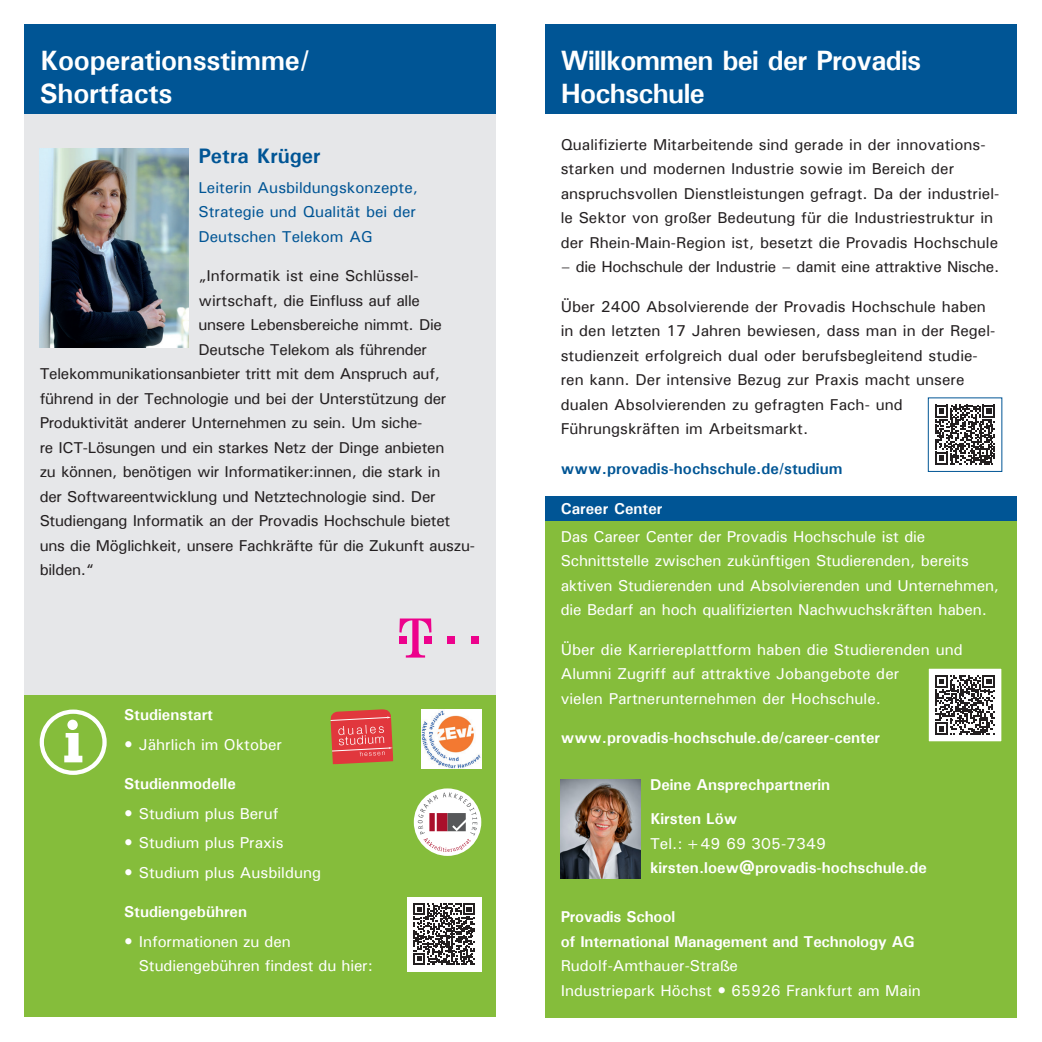
<style>
.page{position:relative;width:1042px;height:1042px;background:#fff}
.page>*{position:absolute;margin:0;border:0;box-sizing:border-box;transform-origin:0 0}
.t1{font:700 28px/33.6px "Univers";letter-spacing:-.025em;color:#fff}
.t2{font:700 21px "Univers";color:#005595}
.t3{font:15.75px/24.5px "Univers";color:#231f20}
.t4{font:15.75px "Univers";letter-spacing:-.02em;color:#231f20}
.t5{font:15.75px/24.5px "Univers";color:#fff}
.t6{font:700 15.75px/34.5px "Univers";color:#fff}
.t7{font:15.75px/24.5px "Univers";color:#005595}
.t8{font:700 15.75px "Univers";color:#005595}
</style>
<div class="page">
<div style="left:25px;top:694px;width:471px;height:323px;background:#85bd3b"></div>
<svg style="left:40px;top:709px;width:67px;height:66px"></svg>
<div style="left:67px;top:719px;width:11px;height:11px;background:#fff;border-radius:50%"></div>
<div style="left:25px;top:114px;width:471px;height:580px;background:#e6e7e9"></div>
<img style="left:40px;top:149px;width:149px;height:198px">
<div style="left:447px;top:636px;width:8px;height:8px;background:#ed028c"></div>
<div style="left:471px;top:636px;width:8px;height:8px;background:#ed028c"></div>
<svg style="left:399px;top:618px;width:32px;height:39px"></svg>
<div style="left:546px;top:25px;width:471px;height:89px;background:#005595"></div>
<svg style="left:935px;top:405px;width:60px;height:59px"></svg>
<div style="left:928px;top:397px;width:74px;height:75px;border:1px solid #005595"></div>
<div style="left:546px;top:521px;width:471px;height:496px;background:#85bd3b"></div>
<div style="left:546px;top:496px;width:471px;height:25px;background:#005595"></div>
<div style="left:928px;top:668px;width:74px;height:74px;background:#fff"></div>
<svg style="left:935px;top:675px;width:60px;height:60px"></svg>
<div style="left:928px;top:668px;width:74px;height:74px;border:1px solid #85bd3b"></div>
<div style="left:407px;top:897px;width:74px;height:74px;background:#fff"></div>
<svg style="left:413px;top:903px;width:62px;height:61px"></svg>
<div style="left:25px;top:25px;width:471px;height:89px;background:#005595"></div>
<img style="left:561px;top:779px;width:79px;height:99px">
<img style="left:421px;top:709px;width:60px;height:59px">
<div style="left:414px;top:788px;width:67px;height:68px;background:#fff;border-radius:50%"></div>
<svg style="left:418px;top:792px;width:59px;height:60px"></svg>
<svg style="left:330px;top:709px;width:63px;height:55px;background:#da554e"></svg>
<h1 class="t1" style="left:40px;top:43px;width:271px">Kooperationsstimme/<br>Shortfacts</h1>
<h2 class="t2" style="left:198px;top:143px;width:124px">Petra Krüger</h2>
<p class="t7" style="left:198px;top:175px;width:221px">Leiterin Ausbildungskonzepte,<br>Strategie und Qualität bei der<br>Deutschen Telekom AG</p>
<p class="t3" style="left:198px;top:263px;width:222px">„Informatik ist eine Schlüssel-</p>
<p class="t4" style="left:198px;top:290px;width:223px">wirtschaft, die Einfluss auf alle</p>
<p class="t4" style="left:198px;top:315px;width:245px">unsere Lebensbereiche nimmt. Die</p>
<p class="t4" style="left:198px;top:339px;width:230px">Deutsche Telekom als führender</p>
<p class="t4" style="left:40px;top:364px;width:402px">Telekommunikationsanbieter tritt mit dem Anspruch auf,</p>
<p class="t4" style="left:40px;top:388px;width:408px">führend in der Technologie und bei der Unterstützung der</p>
<p class="t4" style="left:40px;top:413px;width:384px">Produktivität anderer Unternehmen zu sein. Um siche-</p>
<p class="t4" style="left:40px;top:437px;width:406px">re ICT-Lösungen und ein starkes Netz der Dinge anbieten</p>
<p class="t4" style="left:40px;top:462px;width:402px">zu können, benötigen wir Informatiker:innen, die stark in</p>
<p class="t4" style="left:40px;top:486px;width:397px">der Softwareentwicklung und Netztechnologie sind. Der</p>
<p class="t4" style="left:40px;top:511px;width:412px">Studiengang Informatik an der Provadis Hochschule bietet</p>
<p class="t4" style="left:40px;top:536px;width:437px">uns die Möglichkeit, unsere Fachkräfte für die Zukunft auszu-</p>
<p class="t3" style="left:40px;top:557px;width:56px">bilden.“</p>
<p class="t6" style="left:124px;top:697px;width:90px">Studienstart</p>
<p class="t5" style="left:139px;top:732px;width:145px">Jährlich im Oktober</p>
<p class="t6" style="left:124px;top:766px;width:113px">Studienmodelle</p>
<p class="t5" style="left:139px;top:798px;width:184px;line-height:29.4px">Studium plus Beruf<br>Studium plus Praxis<br>Studium plus Ausbildung</p>
<p class="t6" style="left:124px;top:894px;width:125px">Studiengebühren</p>
<p class="t5" style="left:139px;top:928px;width:235px">Informationen zu den<br>Studiengebühren findest du hier:</p>
<h1 class="t1" style="left:561px;top:43px;width:362px">Willkommen bei der Provadis<br>Hochschule</h1>
<p class="t3" style="left:561px;top:132px;width:440px">Qualifizierte Mitarbeitende sind gerade in der innovations&shy;starken und modernen Industrie sowie im Bereich der anspruchsvollen Dienstleistungen gefragt. Da der industriel&shy;le Sektor von großer Bedeutung für die Industriestruktur in der Rhein-Main-Region ist, besetzt die Provadis Hochschule</p>
<p class="t4" style="left:561px;top:257px;width:440px">– die Hochschule der Industrie – damit eine attraktive Nische.</p>
<p class="t3" style="left:561px;top:294px;width:436px">Über 2400 Absolvierende der Provadis Hochschule haben in den letzten 17 Jahren bewiesen, dass man in der Regel&shy;studienzeit erfolgreich dual oder berufsbegleitend studie&shy;ren kann. Der intensive Bezug zur Praxis macht unsere dualen Absolvierenden zu gefragten Fach- und Führungskräften im Arbeitsmarkt.</p>
<p class="t8" style="left:561px;top:459px;width:283px">www.provadis-hochschule.de/studium</p>
<p class="t6" style="left:561px;top:491px;width:103px">Career Center</p>
<p class="t5" style="left:561px;top:524px;width:440px">Das Career Center der Provadis Hochschule ist die Schnittstelle zwischen zukünftigen Studierenden, bereits aktiven Studierenden und Absolvierenden und Unternehmen, die Bedarf an hoch qualifizierten Nachwuchskräften haben.</p>
<p class="t5" style="left:561px;top:637px;width:404px">Über die Karriereplattform haben die Studierenden und<br>Alumni Zugriff auf attraktive Jobangebote der<br>vielen Partnerunternehmen der Hochschule.</p>
<p class="t6" style="left:561px;top:720px;width:321px">www.provadis-hochschule.de/career-center</p>
<p class="t6" style="left:650px;top:767px;width:182px">Deine Ansprechpartnerin<br>Kirsten Löw</p>
<p class="t5" style="left:650px;top:831px;width:177px">Tel.:+49 69 305-7349</p>
<p class="t6" style="left:650px;top:850px;width:278px">kirsten.loew@provadis-hochschule.de</p>
<p class="t6" style="left:561px;top:904px;width:356px;line-height:24.5px">Provadis School<br>of International Management and Technology AG</p>
<p class="t5" style="left:561px;top:953px;width:362px">Rudolf-Amthauer-Straße<br>Industriepark Höchst 65926 Frankfurt am Main</p>
</div>
